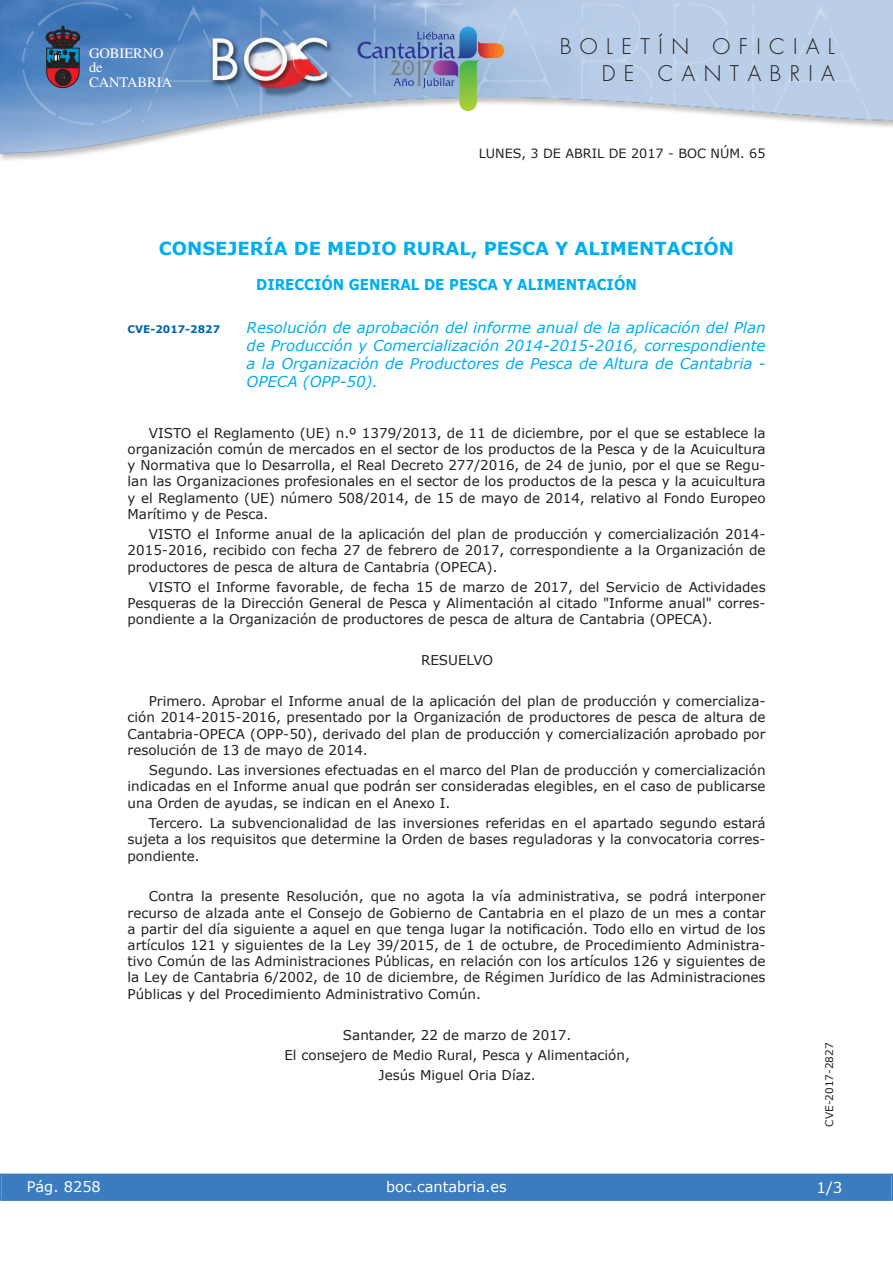
<style>
.page{position:relative;width:893px;height:1263px;background:#fff}
.page>*{position:absolute;margin:0;border:0;box-sizing:border-box;transform-origin:0 0}
.t1{font:300 21px/27px "Futura";letter-spacing:.4em;color:#231f20;text-align:right}
.t2{font:700 18px "Verdana";color:#00aeef}
.t3{font:italic 15px/18px "Verdana";color:#00aeef;text-align:justify}
.t4{font:700 15px "Verdana";color:#00aeef;scale:.9 1}
.t5{font:15px "Verdana";color:#fff}
.t6{font:14.55px "Verdana";color:#fff}
.t7{font:14.4px/14.5px "Times";color:#fff}
.t8{font:13.5px/16.2px "Verdana";color:#231f20;text-align:justify}
.t9{font:12.75px "Verdana";color:#231f20}
.t10{font:10.5px "Verdana";color:#231f20}
.t11{font:700 10.5px "Verdana";color:#0066ad}
</style>
<div class="page">
<img style="left:0;top:0;width:893px;height:161px">
<svg style="left:46px;top:26px;width:34px;height:62px;background:#474054"></svg>
<svg style="left:357px;top:27px;width:148px;height:85px;background:#93a9c1"></svg>
<div style="left:1px;top:1174px;width:890px;height:27px;background:#3a7cbf"></div>
<div style="left:0;top:1174px;width:893px;height:27px;border:1px solid #3a7cbf"></div>
<p class="t7" style="left:89px;top:47px;width:85px">GOBIERNO de<br>CANTABRIA</p>
<h1 class="t1" style="left:560px;top:35px;width:277px">BOLETÍN OFICIAL<br>DE CANTABRIA</h1>
<p class="t9" style="left:479px;top:145px;width:288px">LUNES, 3 DE ABRIL DE 2017 - BOC NÚM. 65</p>
<h2 class="t2" style="left:159px;top:237px;width:577px">CONSEJERÍA DE MEDIO RURAL, PESCA Y ALIMENTACIÓN</h2>
<p class="t4" style="left:256px;top:275px;width:424px">DIRECCIÓN GENERAL DE PESCA Y ALIMENTACIÓN</p>
<p class="t11" style="left:128px;top:323px;width:94px">CVE-2017-2827</p>
<p class="t3" style="left:247px;top:319px;width:520px">Resolución de aprobación del informe anual de la aplicación del Plan de Producción y Comercialización 2014-2015-2016, correspondiente a la Organización de Productores de Pesca de Altura de Cantabria - OPECA (OPP-50).</p>
<p class="t8" style="left:128px;top:424px;width:639px;text-indent:21px">VISTO el Reglamento (UE) n.º 1379/2013, de 11 de diciembre, por el que se establece la organización común de mercados en el sector de los productos de la Pesca y de la Acuicultura y Normativa que lo Desarrolla, el Real Decreto 277/2016, de 24 de junio, por el que se Regu&shy;lan las Organizaciones profesionales en el sector de los productos de la pesca y la acuicultura y el Reglamento (UE) número 508/2014, de 15 de mayo de 2014, relativo al Fondo Europeo Marítimo y de Pesca.</p>
<p class="t8" style="left:128px;top:526px;width:640px;text-indent:21px">VISTO el Informe anual de la aplicación del plan de producción y comercialización 2014- 2015-2016, recibido con fecha 27 de febrero de 2017, correspondiente a la Organización de productores de pesca de altura de Cantabria (OPECA).</p>
<p class="t8" style="left:128px;top:579px;width:640px;text-indent:21px">VISTO el Informe favorable, de fecha 15 de marzo de 2017, del Servicio de Actividades Pesqueras de la Dirección General de Pesca y Alimentación al citado "Informe anual" corres&shy;pondiente a la Organización de productores de pesca de altura de Cantabria (OPECA).</p>
<p class="t8" style="left:421px;top:652px;width:74px">RESUELVO</p>
<p class="t8" style="left:128px;top:693px;width:639px;text-indent:21px">Primero. Aprobar el Informe anual de la aplicación del plan de producción y comercializa&shy;ción 2014-2015-2016, presentado por la Organización de productores de pesca de altura de Cantabria-OPECA (OPP-50), derivado del plan de producción y comercialización aprobado por resolución de 13 de mayo de 2014.</p>
<p class="t8" style="left:128px;top:762px;width:639px;text-indent:21px">Segundo. Las inversiones efectuadas en el marco del Plan de producción y comercialización indicadas en el Informe anual que podrán ser consideradas elegibles, en el caso de publicarse una Orden de ayudas, se indican en el Anexo I.</p>
<p class="t8" style="left:128px;top:815px;width:639px;text-indent:21px">Tercero. La subvencionalidad de las inversiones referidas en el apartado segundo estará sujeta a los requisitos que determine la Orden de bases reguladoras y la convocatoria corres&shy;pondiente.</p>
<p class="t8" style="left:128px;top:888px;width:639px;text-indent:21px">Contra la presente Resolución, que no agota la vía administrativa, se podrá interponer recurso de alzada ante el Consejo de Gobierno de Cantabria en el plazo de un mes a contar a partir del día siguiente a aquel en que tenga lugar la notificación. Todo ello en virtud de los artículos 121 y siguientes de la Ley 39/2015, de 1 de octubre, de Procedimiento Administra&shy;tivo Común de las Administraciones Públicas, en relación con los artículos 126 y siguientes de la Ley de Cantabria 6/2002, de 10 de diciembre, de Régimen Jurídico de las Administraciones Públicas y del Procedimiento Administrativo Común.</p>
<p class="t8" style="left:284px;top:1024px;width:347px;line-height:20.4px;text-align:center">Santander, 22 de marzo de 2017.<br>El consejero de Medio Rural, Pesca y Alimentación,<br>Jesús Miguel Oria Díaz.</p>
<p class="t6" style="left:27px;top:1177px;width:76px">Pág. 8258</p>
<p class="t6" style="left:386px;top:1178px;width:122px">boc.cantabria.es</p>
<p class="t10" style="left:823px;top:1127px;width:86px;rotate:-90deg">CVE-2017-2827</p>
<p class="t5" style="left:816px;top:1178px;width:27px">1/3</p>
</div>
